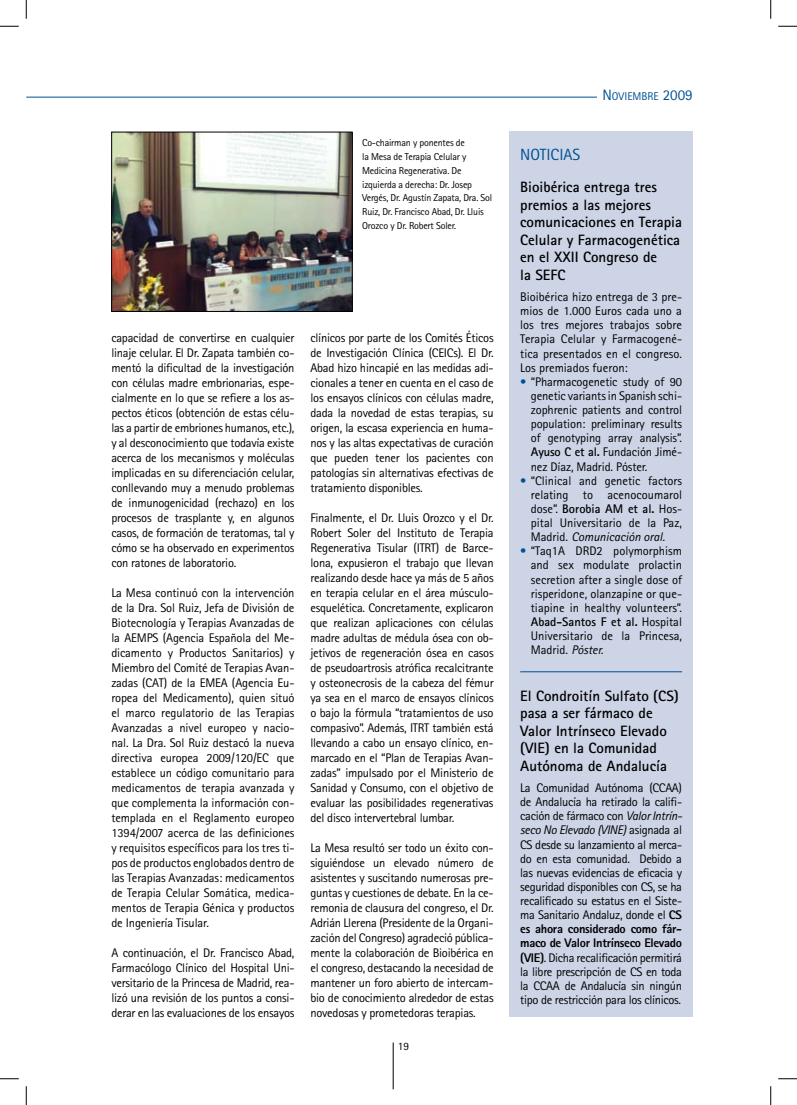
<style>
.page{position:relative;width:797px;height:1105px;background:#fff}
.page>*{position:absolute;margin:0;border:0;box-sizing:border-box;transform-origin:0 0}
.t1{font:16.25px "Rotis Sans Serif";color:#005191}
.t2{font:700 15px/17.5px "Rotis Sans Serif";color:#000}
.t3{font:12.5px/15px "Rotis Sans Serif";letter-spacing:-.02em;color:#000;text-align:justify}
.t4{font:11.25px "Rotis Sans Serif";color:#005191}
.t5{font:11.25px "Rotis Sans Serif";color:#000}
.t6{font:10px/13.8px "Rotis Sans Serif";letter-spacing:-.02em;color:#000}
.s1{font-size:15px}
.s2{color:#005191}
.s3{font-weight:700}
.s4{font-style:italic}
.s5{font-weight:800}
</style>
<div class="page">
<hr style="left:26px;top:97px;width:666px;height:1px;background:#005191">
<div style="left:597px;top:88px;width:95px;height:12px;background:#fff"></div>
<hr style="left:393px;top:1042px;width:1px;height:47px;background:#000">
<div style="left:509px;top:132px;width:183px;height:885px;background:#cdd4e6"></div>
<img style="left:113px;top:134px;width:237px;height:176px">
<div style="left:111px;top:132px;width:241px;height:180px;border:1px solid #000"></div>
<hr style="left:520px;top:671px;width:162px;height:1px;background:#005191">
<svg style="left:0;top:25px;width:19px;height:2px"></svg>
<svg style="left:778px;top:25px;width:19px;height:2px"></svg>
<svg style="left:0;top:1078px;width:19px;height:1px"></svg>
<svg style="left:778px;top:1078px;width:19px;height:1px"></svg>
<svg style="left:25px;top:0;width:2px;height:19px"></svg>
<svg style="left:25px;top:1086px;width:2px;height:19px"></svg>
<svg style="left:770px;top:0;width:1px;height:19px"></svg>
<svg style="left:770px;top:1086px;width:1px;height:19px"></svg>
<p class="t4" style="left:602px;top:89px;width:92px"><span class="s1">N</span> OVIEMBRE <span class="s1">2009</span></p>
<p class="t3" style="left:111px;top:330px;width:185px">capacidad de convertirse en cualquier linaje celular. El Dr. Zapata también co&shy;mentó la dificultad de la investigación con células madre embrionarias, espe&shy;cialmente en lo que se refiere a los as&shy;pectos éticos (obtención de estas célu&shy;las a partir de embriones humanos, etc.), y al desconocimiento que todavía existe acerca de los mecanismos y moléculas implicadas en su diferenciación celular, conllevando muy a menudo problemas de inmunogenicidad (rechazo) en los procesos de trasplante y, en algunos casos, de formación de teratomas, tal y cómo se ha observado en experimentos con ratones de laboratorio.</p>
<p class="t3" style="left:111px;top:585px;width:185px">La Mesa continuó con la intervención de la Dra. Sol Ruiz, Jefa de División de Biotecnología y Terapias Avanzadas de la AEM PS (Agencia Española del Me&shy;dicamento y Productos Sanitarios) y M iembro del Comité de Terapias Avan&shy;zadas (CAT) de la EMEA</p>
<p class="t3" style="left:111px;top:675px;width:185px;text-indent:121px">(Agencia Eu&shy;ropea del Medicamento), quien situó el marco regulatorio de las Terapias Avanzadas a nivel europeo y nacio&shy;nal. La Dra. Sol Ruiz destacó la nueva directiva europea 2009/120/EC que establece un código comunitario para medicamentos de terapia avanzada y que complementa la información con&shy;templada en el Reglamento europeo 1394/2007 acerca de las definiciones y requisitos específicos para los tres ti&shy;pos de productos englobados dentro de las Terapias Avanzadas: medicamentos de Terapia Celular Somática, medica&shy;mentos de Terapia Génica y productos de I ngeniería Tisular.</p>
<p class="t3" style="left:111px;top:945px;width:185px">A continuación, el Dr. Francisco Abad, Farmacólogo Clínico del Hospital Uni&shy;versitario de la Princesa de Madrid, rea&shy;lizó una revisión de los puntos a consi&shy;derar en las evaluaciones de los ensayos</p>
<p class="t6" style="left:362px;top:136px;width:131px">Co-chairman y ponentes de<br>la Mesa de Terapia Celular y<br>Medicina Regenerativa. De izquierda a derecha: Dr. Josep<br>Vergés, Dr. Agustín Zapata, Dra. Sol<br>Ruiz, Dr. Francisco Abad, Dr. Lluis<br>Orozco y Dr. Robert Soler.</p>
<h1 class="t1" style="left:520px;top:145px;width:9px">NOTICIAS</h1>
<p class="t2" style="left:520px;top:178px;width:163px">Bioibérica entrega tres premios a las mejores comunicaciones en Terapia<br>Celular y Farmacogenética en el XXII Congreso de<br>la SEFC</p>
<p class="t3" style="left:520px;top:290px;width:163px;line-height:14.1px">Bioibérica hizo entrega de 3 pre&shy;mios de 1.000 Euros cada uno a los tres mejores trabajos sobre Terapia Celular y Farmacogené&shy;tica presentados en el congreso.<br>Los premiados fueron:</p>
<p class="t3" style="left:531px;top:374px;width:153px;line-height:14.1px;text-indent:-11px"><span class="s2">•</span> “Pharmacogenetic study of 90 genetic variants in Spanish schi&shy;zophrenic patients and control population: preliminary results of genotyping array analysis”.<br><span class="s3">Ayuso C et al.</span> Fundación Jimé&shy;nez Díaz, Madrid. Póster.</p>
<p class="t3" style="left:531px;top:473px;width:153px;line-height:14.1px;text-indent:-11px"><span class="s2">•</span> “Clinical and genetic factors relating to acenocoumarol dose”. <span class="s3">Borobia AM et al.</span> Hos&shy;pital Universitario de la Paz, M adrid. <span class="s4">Comunicación oral.</span></p>
<p class="t3" style="left:531px;top:544px;width:153px;line-height:14.1px;text-indent:-11px"><span class="s2">•</span> “Taq1A DRD2 polymorphism and sex modulate prolactin secretion after a single dose of risperidone, olanzapine or que&shy;tiapine in healthy volunteers”.<br><span class="s3">Abad-Santos F et al.</span> Hospital Universitario de la Princesa, M adrid. <span class="s4">Póster.</span></p>
<p class="t2" style="left:520px;top:687px;width:160px">El Condroitín Sulfato (CS) pasa a ser fármaco de<br>Valor Intrínseco Elevado (VIE) en la Comunidad<br>Autónoma de Andalucía</p>
<p class="t3" style="left:520px;top:780px;width:140px">La Comunidad Autónoma (CCAA</p>
<p class="t3" style="left:310px;top:330px;width:185px">clínicos por parte de los Comités Éticos de I nvestigación Clínica (CEIC</p>
<p class="t3" style="left:310px;top:345px;width:185px;text-indent:143px">s). El Dr.<br>Abad hizo hincapié en las medidas adi&shy;cionales a tener en cuenta en el caso de los ensayos clínicos con células madre, dada la novedad de estas terapias, su origen, la escasa experiencia en huma&shy;nos y las altas expectativas de curación que pueden tener los pacientes con patologías sin alternativas efectivas de tratamiento disponibles.</p>
<p class="t3" style="left:310px;top:510px;width:185px">Finalmente, el Dr. Lluis Orozco y el Dr.<br>Robert Soler del I nstituto de Terapia Regenerativa Tisular (ITRT) de Barce&shy;lona, expusieron el trabajo que llevan realizando desde hace ya más de 5 años en terapia celular en el área músculo&shy;esquelética. Concretamente, explicaron que realizan aplicaciones con células madre adultas de médula ósea con ob&shy;jetivos de regeneración ósea en casos de pseudoartrosis atrófica recalcitrante y osteonecrosis de la cabeza del fémur ya sea en el marco de ensayos clínicos o bajo la fórmula “tratamientos de uso compasivo”. Además, ITRT</p>
<p class="t3" style="left:310px;top:720px;width:185px;text-indent:122px">también está llevando a cabo un ensayo clínico, en&shy;marcado en el “Plan de Terapias Avan&shy;zadas” impulsado por el M inisterio de Sanidad y Consumo, con el objetivo de evaluar las posibilidades regenerativas del disco intervertebral lumbar.</p>
<p class="t3" style="left:310px;top:840px;width:185px">La M esa resultó ser todo un éxito con&shy;siguiéndose un elevado número de asistentes y suscitando numerosas pre&shy;guntas y cuestiones de debate. En la ce&shy;remonia de clausura del congreso, el Dr.<br>Adrián Llerena (Presidente de la Organi&shy;zación del Congreso) agradeció pública&shy;mente la colaboración de Bioibérica en el congreso, destacando la necesidad de mantener un foro abierto de intercam&shy;bio de conocimiento alrededor de estas novedosas y prometedoras terapias.</p>
<p class="t3" style="left:520px;top:781px;width:163px;line-height:14.1px;text-indent:158px">) de Andalucía ha retirado la califi&shy;cación de fármaco con <span class="s4">Valor Intrín&shy;seco No Elevado (VINE)</span> asignada al CS desde su lanzamiento al merca&shy;do en esta comunidad. Debido a las nuevas evidencias de eficacia y seguridad disponibles con CS, se ha recalificado su estatus en el Siste&shy;ma Sanitario Andaluz, donde el <span class="s5">CS es ahora considerado como fár&shy;maco de Valor Intrínseco Elevado (VIE)</span>. Dicha recalificación permitirá la libre prescripción de CS en toda la CCAA</p>
<p class="t3" style="left:520px;top:978px;width:163px;line-height:14.1px;text-align:right">de Andalucía sin ningún<br>tipo de restricción para los clínicos.</p>
<p class="t5" style="left:398px;top:1040px;width:13px">19</p>
</div>
